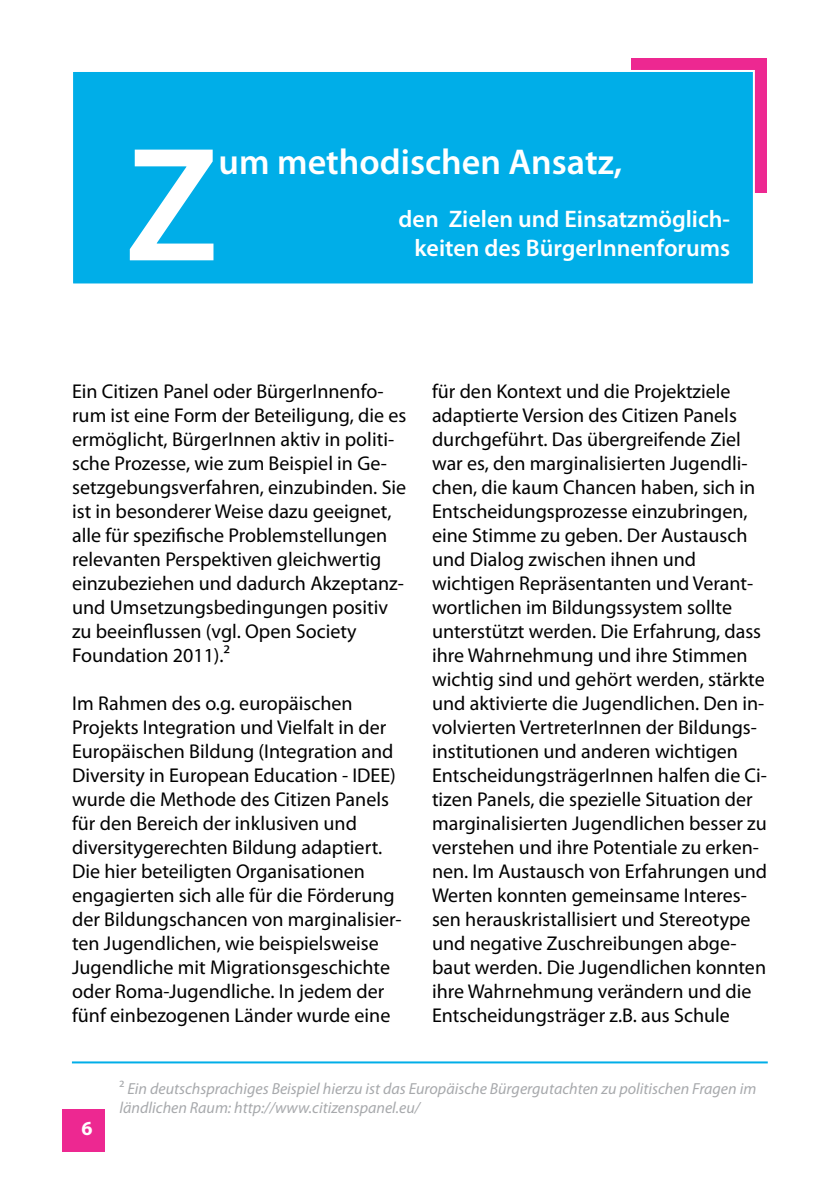
<style>
.page{position:relative;width:840px;height:1191px;background:#fff}
.page>*{position:absolute;margin:0;border:0;box-sizing:border-box;transform-origin:0 0}
.t1{font:600 164.2px "Myriad Pro";color:#fff}
.t2{font:600 36px "Myriad Pro";color:#fff}
.t3{font:600 24px/28.8px "Myriad Pro";color:#fff;text-align:right}
.t4{font:20px/24px "Myriad Pro";color:#000}
.t5{font:700 20px "Myriad Pro";color:#fff}
.t6{font:italic 16px/19.2px "Myriad Pro";color:#a7a9ac}
.s1{font-style:normal}
</style>
<div class="page">
<div style="left:62px;top:1109px;width:43px;height:42px;background:#ed2891"></div>
<hr style="left:72px;top:1061px;width:695px;height:2px;background:#00aee8">
<div style="left:630px;top:59px;width:135px;height:134px;background:#ed2891"></div>
<div style="left:72px;top:71px;width:681px;height:213px;background:#00aee8"></div>
<div style="left:71px;top:70px;width:683px;height:215px;border:2px solid #fff"></div>
<h1 class="t1" style="left:125px;top:101px;width:94px">Z</h1>
<h2 class="t2" style="left:218px;top:139px;width:405px">um methodischen Ansatz,</h2>
<p class="t3" style="left:398px;top:204px;width:333px">den Zielen und Einsatzmöglich&shy;keiten des BürgerInnenforums</p>
<p class="t4" style="left:72px;top:379px;width:335px">Ein Citizen Panel oder BürgerInnenfo&shy;rum ist eine Form der Beteiligung, die es ermöglicht, BürgerInnen aktiv in politi&shy;sche Prozesse, wie zum Beispiel in Ge&shy;setzgebungsverfahren, einzubinden. Sie ist in besonderer Weise dazu geeignet, alle für spezifische Problemstellungen relevanten Perspektiven gleichwertig einzubeziehen und dadurch Akzeptanz&shy;und Umsetzungsbedingungen positiv zu beeinflussen (vgl. Open Society Foundation 2011).2</p>
<p class="t4" style="left:72px;top:691px;width:331px">Im Rahmen des o.g. europäischen Projekts Integration und Vielfalt in der Europäischen Bildung (Integration and Diversity in European Education - IDEE) wurde die Methode des Citizen Panels für den Bereich der inklusiven und diversitygerechten Bildung adaptiert.<br>Die hier beteiligten Organisationen engagierten sich alle für die Förderung der Bildungschancen von marginalisier&shy;ten Jugendlichen, wie beispielsweise Jugendliche mit Migrationsgeschichte oder Roma-Jugendliche. In jedem der fünf einbezogenen Länder wurde eine</p>
<p class="t4" style="left:432px;top:379px;width:336px">für den Kontext und die Projektziele adaptierte Version des Citizen Panels durchgeführt. Das übergreifende Ziel war es, den marginalisierten Jugendli&shy;chen, die kaum Chancen haben, sich in Entscheidungsprozesse einzubringen, eine Stimme zu geben. Der Austausch und Dialog zwischen ihnen und wichtigen Repräsentanten und Verant&shy;wortlichen im Bildungssystem sollte unterstützt werden. Die Erfahrung, dass ihre Wahrnehmung und ihre Stimmen wichtig sind und gehört werden, stärkte und aktivierte die Jugendlichen. Den in&shy;volvierten VertreterInnen der Bildungs&shy;institutionen und anderen wichtigen EntscheidungsträgerInnen halfen die Ci&shy;tizen Panels, die spezielle Situation der marginalisierten Jugendlichen besser zu verstehen und ihre Potentiale zu erken&shy;nen. Im Austausch von Erfahrungen und Werten konnten gemeinsame Interes&shy;sen herauskristallisiert und Stereotype und negative Zuschreibungen abge&shy;baut werden. Die Jugendlichen konnten ihre Wahrnehmung verändern und die Entscheidungsträger z.B. aus Schule</p>
<p class="t5" style="left:81px;top:1115px;width:13px">6</p>
<p class="t6" style="left:119px;top:1078px;width:638px"><span class="s1">2</span> Ein deutschsprachiges Beispiel hierzu ist das Europäische Bürgergutachten zu politischen Fragen im ländlichen Raum: http://www.citizenspanel.eu/</p>
</div>
